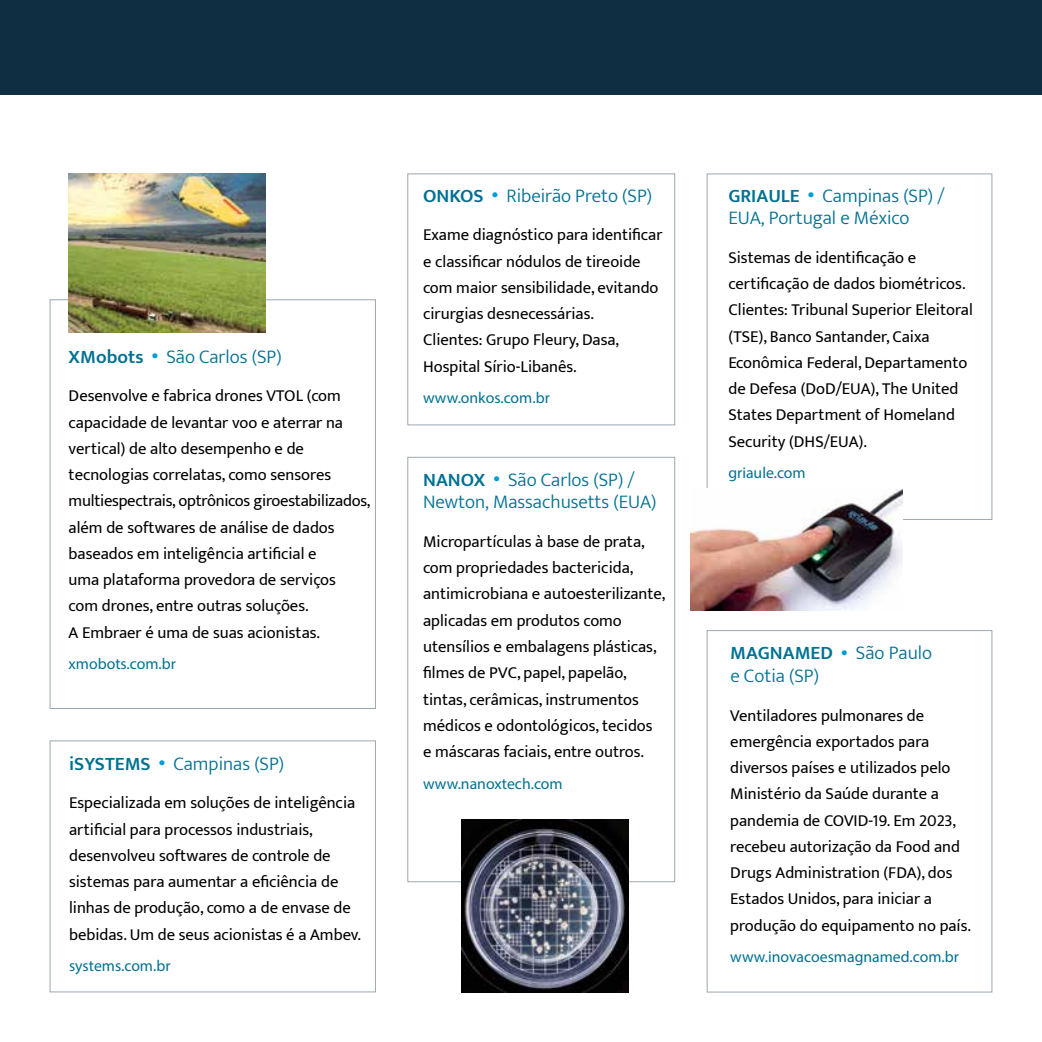
<style>
.page{position:relative;width:1042px;height:1042px;background:#fff}
.page>*{position:absolute;margin:0;border:0;box-sizing:border-box;transform-origin:0 0}
.t1{font:300 19.25px/22.8px "Mukta";color:#007192}
.t2{font:16.62px/26.2px "Mukta";color:#000}
.t3{font:15.75px "Myriad Pro";color:#007192}
.s1{font-weight:600}
</style>
<div class="page">
<div style="left:0;top:0;width:1042px;height:95px;background:#0f2e41"></div>
<img style="left:68px;top:173px;width:198px;height:159px">
<img style="left:462px;top:819px;width:166px;height:173px">
<img style="left:691px;top:488px;width:212px;height:122px">
<p class="t1" style="left:69px;top:345px;width:214px"><span class="s1">XMobots</span> <sup>●</sup> São Carlos (SP)</p>
<p class="t2" style="left:69px;top:382px;width:303px">Desenvolve e fabrica drones VTOL (com capacidade de levantar voo e aterrar na vertical) de alto desempenho e de tecnologias correlatas, como sensores multiespectrais, optrônicos giroestabilizados, além de softwares de análise de dados baseados em inteligência artificial e<br>uma plataforma provedora de serviços<br>com drones, entre outras soluções.<br>A Embraer é uma de suas acionistas.</p>
<p class="t3" style="left:69px;top:654px;width:109px">xmobots.com.br</p>
<p class="t1" style="left:69px;top:752px;width:217px"><span class="s1">iSYSTEMS</span> <sup>●</sup> Campinas (SP)</p>
<p class="t2" style="left:69px;top:789px;width:293px">Especializada em soluções de inteligência artificial para processos industriais, desenvolveu softwares de controle de sistemas para aumentar a eficiência de linhas de produção, como a de envase de bebidas. Um de seus acionistas é a Ambev.</p>
<p class="t3" style="left:69px;top:956px;width:103px">systems.com.br</p>
<p class="t1" style="left:423px;top:184px;width:231px"><span class="s1">ONKOS</span> <sup>●</sup> Ribeirão Preto (SP)</p>
<p class="t2" style="left:423px;top:221px;width:241px">Exame diagnóstico para identificar e classificar nódulos de tireoide com maior sensibilidade, evitando cirurgias desnecessárias.<br>Clientes: Grupo Fleury, Dasa,<br>Hospital Sírio-Libanês.</p>
<p class="t3" style="left:423px;top:388px;width:128px">www.onkos.com.br</p>
<p class="t1" style="left:423px;top:468px;width:235px"><span class="s1">NANOX</span> <sup>●</sup> São Carlos (SP) /<br>Newton, Massachusetts (EUA)</p>
<p class="t2" style="left:423px;top:528px;width:244px">Micropartículas à base de prata, com propriedades bactericida, antimicrobiana e autoesterilizante, aplicadas em produtos como utensílios e embalagens plásticas, filmes de PVC, papel, papelão, tintas, cerâmicas, instrumentos médicos e odontológicos, tecidos<br>e máscaras faciais, entre outros.</p>
<p class="t3" style="left:423px;top:773px;width:141px">www.nanoxtech.com</p>
<p class="t1" style="left:728px;top:184px;width:218px"><span class="s1">GRIAULE</span> <sup>●</sup> Campinas (SP) /<br>EUA, Portugal e México</p>
<p class="t2" style="left:728px;top:244px;width:246px">Sistemas de identificação e certificação de dados biométricos.<br>Clientes: Tribunal Superior Eleitoral (TSE), Banco Santander, Caixa<br>Econômica Federal, Departamento de Defesa (DoD/EUA), The United<br>States Department of Homeland<br>Security (DHS/EUA).</p>
<p class="t3" style="left:728px;top:463px;width:79px">griaule.com</p>
<p class="t1" style="left:730px;top:641px;width:203px"><span class="s1">MAGNAMED</span> <sup>●</sup> São Paulo e Cotia (SP)</p>
<p class="t2" style="left:730px;top:702px;width:242px">Ventiladores pulmonares de emergência exportados para diversos países e utilizados pelo<br>Ministério da Saúde durante a pandemia de COVID-19. Em 2023, recebeu autorização da Food and<br>Drugs Administration (FDA), dos<br>Estados Unidos, para iniciar a produção do equipamento no país.</p>
<p class="t3" style="left:730px;top:947px;width:230px">www.inovacoesmagnamed.com.br</p>
</div>
